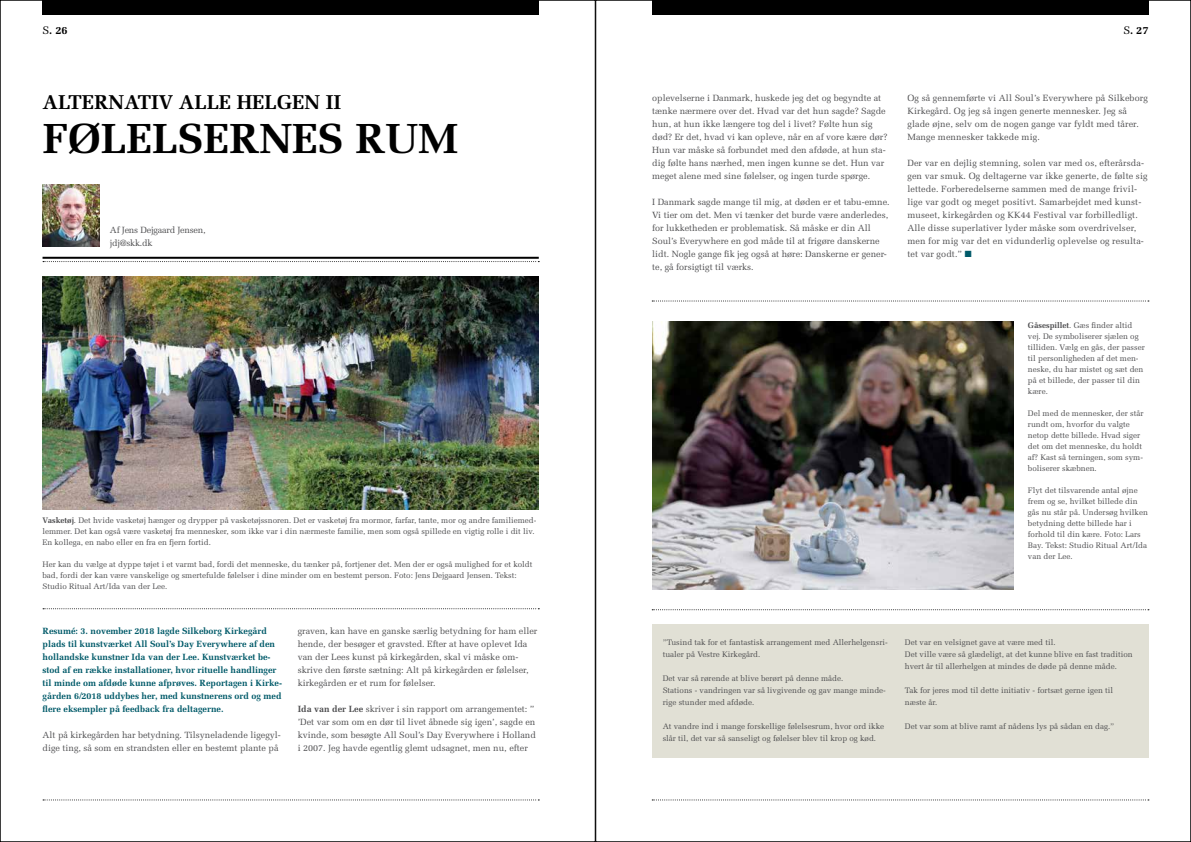
<style>
.page{position:relative;width:1191px;height:842px;background:#fff}
.page>*{position:absolute;margin:0;border:0;box-sizing:border-box;transform-origin:0 0}
.t1{font:700 42px "Melior";color:#000}
.t2{font:700 20px "Melior";color:#000}
.t3{font:700 11px "Melior";color:#000}
.t4{font:9px/13px "Melior";color:#4d4d4f}
.t5{font:700 9px/13px "Melior";color:#005a69}
.t6{font:9px/13px "Melior";letter-spacing:-.02em;color:#4d4d4f}
.t7{font:8px/11px "Melior";color:#4d4d4f}
.s1{font-weight:400}
.s2{font-weight:700}
.s3{color:#005a69}
</style>
<div class="page">
<div style="left:43px;top:0;width:496px;height:14px;background:#000"></div>
<div style="left:652px;top:0;width:496px;height:14px;background:#000"></div>
<svg style="left:652px;top:799px;width:497px;height:1px"></svg>
<svg style="left:652px;top:609px;width:497px;height:1px"></svg>
<svg style="left:652px;top:300px;width:497px;height:1px"></svg>
<svg style="left:43px;top:799px;width:496px;height:1px"></svg>
<svg style="left:43px;top:608px;width:496px;height:1px"></svg>
<img style="left:43px;top:277px;width:496px;height:232px">
<img style="left:652px;top:322px;width:361px;height:268px">
<hr style="left:43px;top:257px;width:496px;height:2px;background:#000">
<svg style="left:43px;top:261px;width:496px;height:1px"></svg>
<img style="left:43px;top:184px;width:56px;height:63px">
<div style="left:652px;top:624px;width:496px;height:134px;background:#e1e0d5"></div>
<p class="t3" style="left:43px;top:23px;width:27px"><span class="s1">S</span>. 26</p>
<p class="t3" style="left:1123px;top:23px;width:27px"><span class="s1">S</span>. 27</p>
<h2 class="t2" style="left:43px;top:90px;width:300px">ALTERNATIV ALLE HELGEN II</h2>
<h1 class="t1" style="left:43px;top:113px;width:417px">FØLELSERNES RUM</h1>
<p class="t6" style="left:110px;top:223px;width:97px">Af Jens Dejgaard Jensen, jdj@skk.dk</p>
<p class="t7" style="left:43px;top:515px;width:495px"><span class="s2">Vasketøj</span>. Det hvide vasketøj hænger og drypper på vasketøjssnoren. Det er vasketøj fra mormor, farfar, tante, mor og andre familiemed&shy;lemmer. Det kan også være vasketøj fra mennesker, som ikke var i din nærmeste familie, men som også spillede en vigtig rolle i dit liv.<br>En kollega, en nabo eller en fra en fjern fortid.</p>
<p class="t7" style="left:43px;top:559px;width:491px">Her kan du vælge at dyppe tøjet i et varmt bad, fordi det menneske, du tænker på, fortjener det. Men der er også mulighed for et koldt bad, fordi der kan være vanskelige og smertefulde følelser i dine minder om en bestemt person. Foto: Jens Dejgaard Jensen. Tekst:<br>Studio Ritual Art/Ida van der Lee.</p>
<p class="t5" style="left:43px;top:624px;width:241px">Resumé: 3. november 2018 lagde Silkeborg Kirkegård plads til kunstværket All Soul’s Day Everywhere af den hollandske kunstner Ida van der Lee. Kunstværket be&shy;stod af en række installationer, hvor rituelle handlinger til minde om afdøde kunne afprøves. Reportagen i Kirke&shy;gården 6/2018 uddybes her, med kunstnerens ord og med flere eksempler på feedback fra deltagerne.</p>
<p class="t4" style="left:43px;top:728px;width:240px">Alt på kirkegården har betydning. Tilsyneladende ligegyl&shy;dige ting, så som en strandsten eller en bestemt plante på</p>
<p class="t4" style="left:298px;top:624px;width:241px">graven, kan have en ganske særlig betydning for ham eller hende, der besøger et gravsted. Efter at have oplevet Ida van der Lees kunst på kirkegården, skal vi måske om&shy;skrive den første sætning: Alt på kirkegården er følelser, kirkegården er et rum for følelser.</p>
<p class="t4" style="left:298px;top:702px;width:240px"><span class="s2">Ida van der Lee</span> skriver i sin rapport om arrangementet: ” ’Det var som om en dør til livet åbnede sig igen’, sagde en kvinde, som besøgte All Soul’s Day Everywhere i Holland i 2007. Jeg havde egentlig glemt udsagnet, men nu, efter</p>
<p class="t4" style="left:652px;top:91px;width:237px">oplevelserne i Danmark, huskede jeg det og begyndte at tænke nærmere over det. Hvad var det hun sagde? Sagde hun, at hun ikke længere tog del i livet? Følte hun sig død? Er det, hvad vi kan opleve, når en af vore kære dør?<br>Hun var måske så forbundet med den afdøde, at hun sta&shy;dig følte hans nærhed, men ingen kunne se det. Hun var meget alene med sine følelser, og ingen turde spørge.</p>
<p class="t4" style="left:652px;top:195px;width:239px">I Danmark sagde mange til mig, at døden er et tabu-emne.<br>Vi tier om det. Men vi tænker det burde være anderledes, for lukketheden er problematisk. Så måske er din All Soul’s Everywhere en god måde til at frigøre danskerne lidt. Nogle gange fik jeg også at høre: Danskerne er gener&shy;te, gå forsigtigt til værks.</p>
<p class="t4" style="left:907px;top:91px;width:242px">Og så gennemførte vi All Soul’s Everywhere på Silkeborg Kirkegård. Og jeg så ingen generte mennesker. Jeg så glade øjne, selv om de nogen gange var fyldt med tårer.<br>Mange mennesker takkede mig.</p>
<p class="t4" style="left:907px;top:156px;width:242px">Der var en dejlig stemning, solen var med os, efterårsda&shy;gen var smuk. Og deltagerne var ikke generte, de følte sig lettede. Forberedelserne sammen med de mange frivil&shy;lige var godt og meget positivt. Samarbejdet med kunst&shy;museet, kirkegården og KK44 Festival var forbilledligt.<br>Alle disse superlativer lyder måske som overdrivelser, men for mig var det en vidunderlig oplevelse og resulta&shy;tet var godt.” <span class="s3">■</span></p>
<p class="t7" style="left:1028px;top:320px;width:118px"><span class="s2">Gåsespillet</span>. Gæs finder altid vej. De symboliserer sjælen og tilliden. Vælg en gås, der passer til personligheden af det men&shy;neske, du har mistet og sæt den på et billede, der passer til din kære.</p>
<p class="t7" style="left:1028px;top:408px;width:117px">Del med de mennesker, der står rundt om, hvorfor du valgte netop dette billede. Hvad siger det om det menneske, du holdt af? Kast så terningen, som sym&shy;boliserer skæbnen.</p>
<p class="t7" style="left:1028px;top:485px;width:121px">Flyt det tilsvarende antal øjne frem og se, hvilket billede din gås nu står på. Undersøg hvilken betydning dette billede har i forhold til din kære. Foto: Lars<br>Bay. Tekst: Studio Ritual Art/Ida van der Lee.</p>
<p class="t7" style="left:663px;top:636px;width:227px;line-height:12px">”Tusind tak for et fantastisk arrangement med Allerhelgensri&shy;tualer på Vestre Kirkegård.</p>
<p class="t7" style="left:663px;top:672px;width:225px;line-height:12px">Det var så rørende at blive berørt på denne måde.<br>Stations - vandringen var så livgivende og gav mange minde&shy;rige stunder med afdøde.</p>
<p class="t7" style="left:663px;top:720px;width:223px;line-height:12px">At vandre ind i mange forskellige følelsesrum, hvor ord ikke slår til, det var så sanseligt og følelser blev til krop og kød.</p>
<p class="t7" style="left:905px;top:636px;width:229px;line-height:12px">Det var en velsignet gave at være med til.<br>Det ville være så glædeligt, at det kunne blive en fast tradition hvert år til allerhelgen at mindes de døde på denne måde.</p>
<p class="t7" style="left:905px;top:684px;width:210px;line-height:12px">Tak for jeres mod til dette initiativ - fortsæt gerne igen til næste år.</p>
<p class="t7" style="left:905px;top:720px;width:211px">Det var som at blive ramt af nådens lys på sådan en dag.”</p>
</div>
